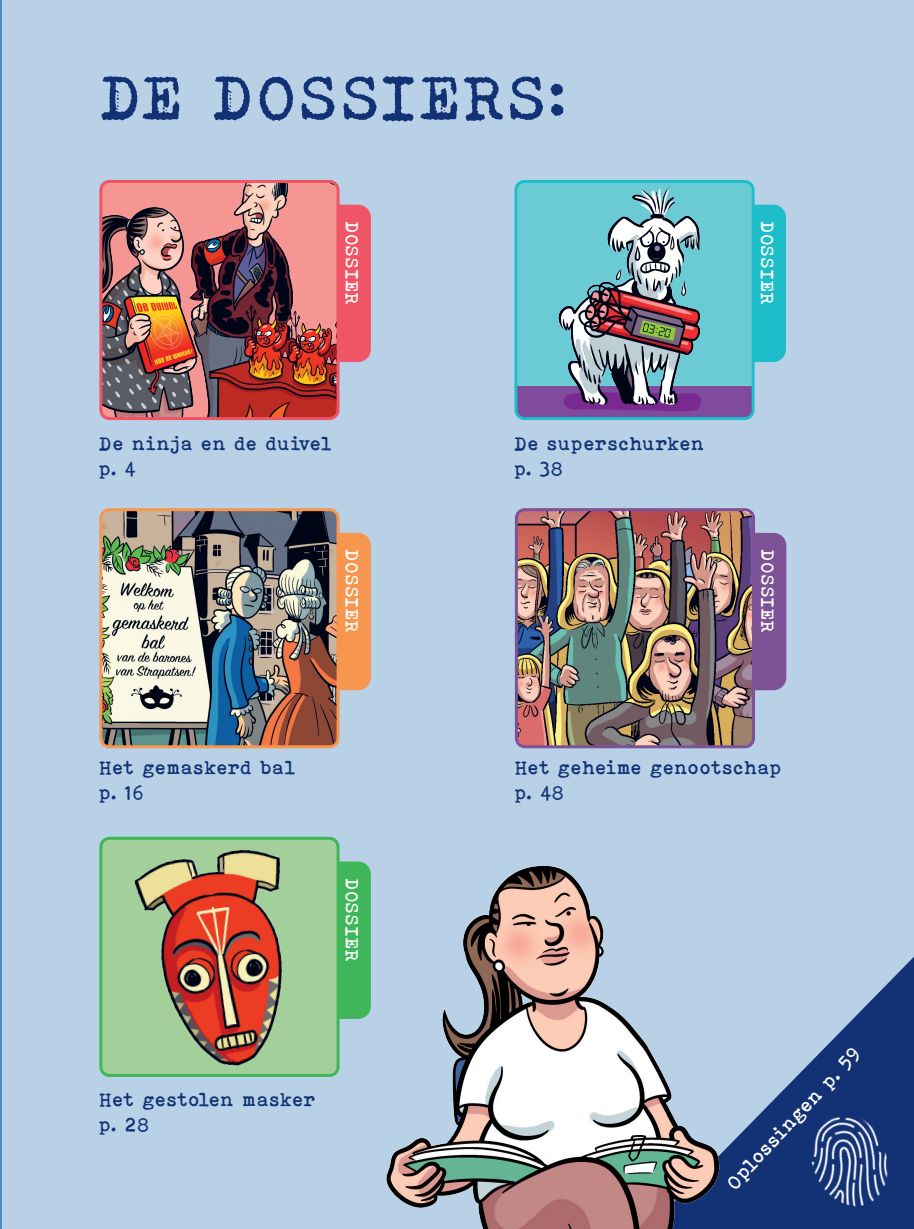
<style>
.page{position:relative;width:914px;height:1229px;background:#fff}
.page>*{position:absolute;margin:0;border:0;box-sizing:border-box;transform-origin:0 0}
.t1{font:63.15px "Bohemian Typewriter";color:#123275}
.t2{font:19.5px/25px "Bohemian Typewriter";color:#123275}
.t3{font:19.5px "Bohemian Typewriter";color:#fff}
.t4{font:18px "Bohemian Typewriter";letter-spacing:.005em;color:#fff}
</style>
<div class="page">
<hr style="left:0;top:0;width:2px;height:1229px;background:#015aaa">
<div style="left:2px;top:0;width:912px;height:1229px;background:#b8d1e7"></div>
<div style="left:310px;top:205px;width:61px;height:157px;background:#ef5564;border-radius:13px"></div>
<img style="left:103px;top:181px;width:235px;height:236px">
<div style="left:99px;top:180px;width:240px;height:240px;border:3px solid #ef5564;border-radius:9px"></div>
<div style="left:724px;top:205px;width:62px;height:157px;background:#1ebdca;border-radius:13px"></div>
<img style="left:518px;top:181px;width:235px;height:236px">
<div style="left:514px;top:180px;width:240px;height:240px;border:3px solid #1ebdca;border-radius:9px"></div>
<div style="left:310px;top:533px;width:61px;height:157px;background:#f7964e;border-radius:13px"></div>
<div style="left:725px;top:533px;width:61px;height:157px;background:#7e5296;border-radius:13px"></div>
<img style="left:103px;top:511px;width:235px;height:236px">
<div style="left:99px;top:508px;width:240px;height:240px;border:3px solid #f7964e;border-radius:9px"></div>
<img style="left:519px;top:512px;width:232px;height:232px">
<div style="left:515px;top:508px;width:240px;height:240px;border:3px solid #7e5296;border-radius:9px"></div>
<div style="left:310px;top:861px;width:61px;height:158px;background:#3fb659;border-radius:13px"></div>
<div style="left:103px;top:838px;width:235px;height:236px;background:#a3cf9a"></div>
<img style="left:123px;top:841px;width:194px;height:232px">
<div style="left:99px;top:837px;width:240px;height:240px;border:3px solid #3fb659;border-radius:9px"></div>
<svg style="left:724px;top:957px;width:190px;height:272px"></svg>
<img style="left:784px;top:1088px;width:130px;height:140px">
<img style="left:386px;top:866px;width:338px;height:363px">
<h1 class="t1" style="left:99px;top:60px;width:470px">DE DOSSIERS:</h1>
<p class="t4" style="left:363px;top:221px;width:85px;rotate:90deg">DOSSIER</p>
<p class="t4" style="left:778px;top:221px;width:85px;rotate:90deg">DOSSIER</p>
<p class="t2" style="left:99px;top:430px;width:234px">De ninja en de duivel p. 4</p>
<p class="t2" style="left:513px;top:430px;width:192px">De superschurken p. 38</p>
<p class="t4" style="left:363px;top:549px;width:85px;rotate:90deg">DOSSIER</p>
<p class="t4" style="left:778px;top:549px;width:85px;rotate:90deg">DOSSIER</p>
<p class="t2" style="left:99px;top:754px;width:198px">Het gemaskerd bal p. 16</p>
<p class="t2" style="left:514px;top:754px;width:269px">Het geheime genootschap p. 48</p>
<p class="t4" style="left:363px;top:877px;width:85px;rotate:90deg">DOSSIER</p>
<p class="t2" style="left:99px;top:1086px;width:218px">Het gestolen masker p. 28</p>
<p class="t3" style="left:721px;top:1178px;width:188px;rotate:-47deg">Oplossingen p. 59</p>
</div>
